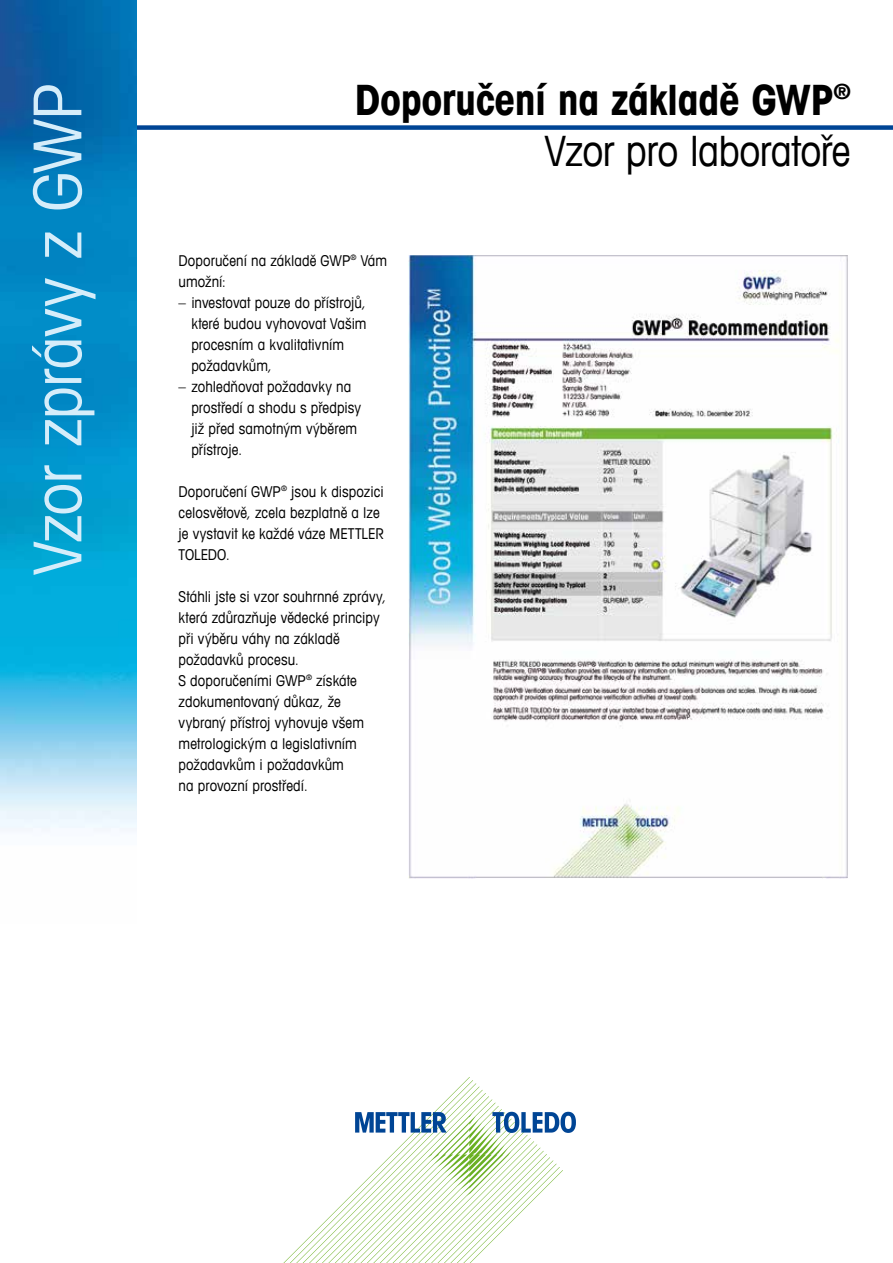
<style>
.page{position:relative;width:893px;height:1263px;background:#fff}
.page>*{position:absolute;margin:0;border:0;box-sizing:border-box;transform-origin:0 0}
.t1{font:condensed 66px "Avant Garde Com";letter-spacing:-.015em;color:#d5edfa}
.t2{font:700 condensed 42px/51px "Avant Garde Com";letter-spacing:-.01em;color:#000;text-align:right}
.t3{font:condensed 15px/21px "Avant Garde Com";letter-spacing:.005em;color:#000}
.s1{font-weight:400}
</style>
<div class="page">
<svg style="left:283px;top:1077px;width:293px;height:186px"></svg>
<img style="left:408px;top:255px;width:440px;height:623px">
<div style="left:136px;top:125px;width:757px;height:5px;background:#004595"></div>
<img style="left:0;top:0;width:136px;height:831px">
<h1 class="t1" style="left:17px;top:575px;width:493px;rotate:-90deg">Vzor zprávy z GWP</h1>
<h2 class="t2" style="left:355px;top:74px;width:497px">Doporučení na základě GWP<sup>®<br></sup><span class="s1">Vzor pro laboratoře</span></h2>
<p class="t3" style="left:179px;top:250px;width:210px">Doporučení na základě GWP<sup>®</sup> Vám umožní:</p>
<p class="t3" style="left:191px;top:292px;width:177px;text-indent:-13px">– investovat pouze do přístrojů, které budou vyhovovat Vašim procesním a kvalitativním požadavkům,</p>
<p class="t3" style="left:191px;top:376px;width:171px;text-indent:-13px">– zohledňovat požadavky na prostředí a shodu s předpisy již před samotným výběrem přístroje.</p>
<p class="t3" style="left:179px;top:481px;width:207px">Doporučení GWP<sup>®</sup> jsou k dispozici celosvětově, zcela bezplatně a lze je vystavit ke každé váze METTLER<br>TOLEDO.</p>
<p class="t3" style="left:179px;top:586px;width:209px">Stáhli jste si vzor souhrnné zprávy, která zdůrazňuje vědecké principy při výběru váhy na základě požadavků procesu.<br>S doporučeními GWP<sup>®</sup> získáte zdokumentovaný důkaz, že vybraný přístroj vyhovuje všem metrologickým a legislativním požadavkům i požadavkům<br>na provozní prostředí.</p>
</div>
